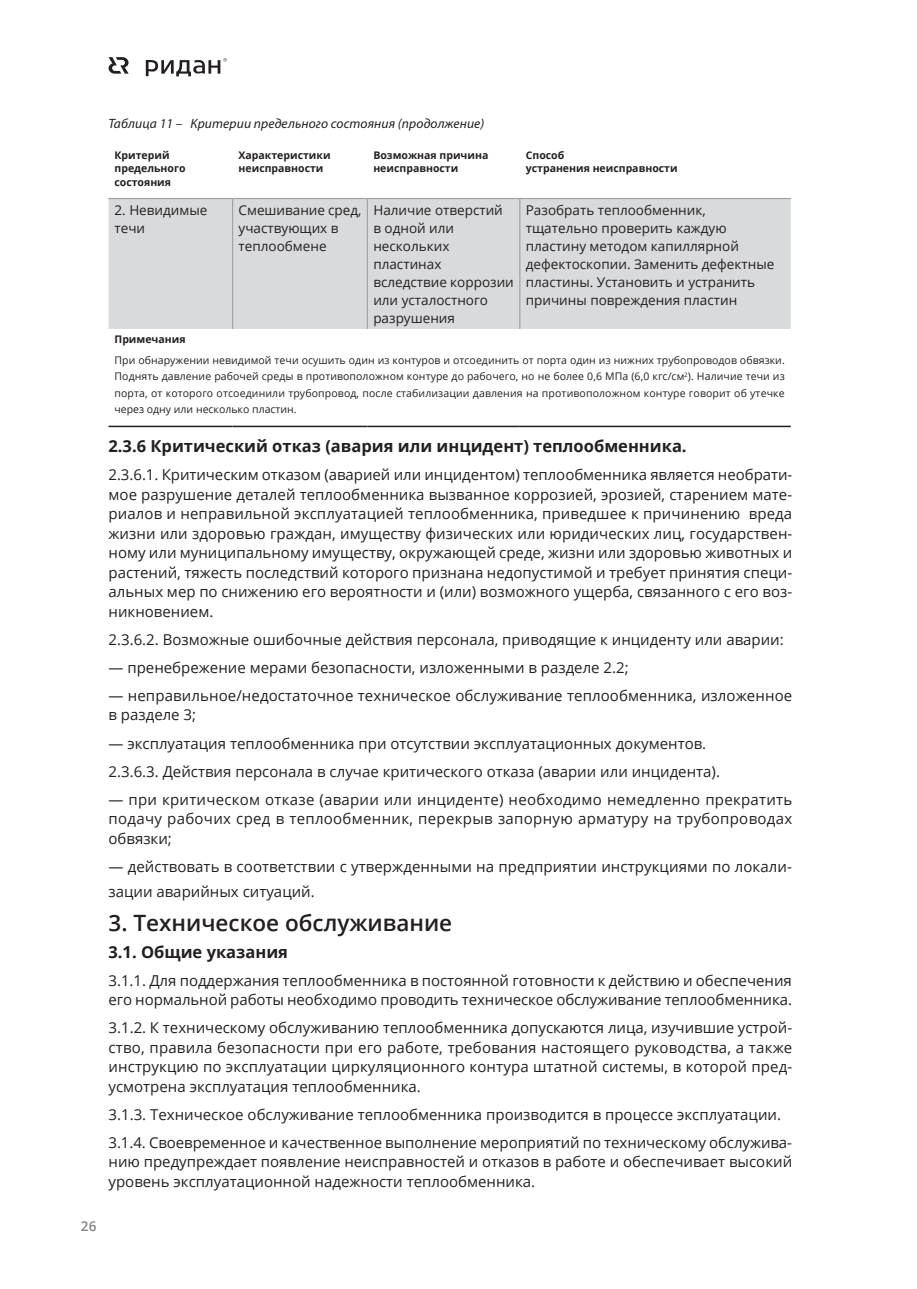
<style>
.page{position:relative;width:917px;height:1289px;background:#fff}
.page>*{position:absolute;margin:0;border:0;box-sizing:border-box;transform-origin:0 0}
.t1{font:600 22.5px "Open Sans";color:#231f20}
.t2{font:700 16.5px "Open Sans";color:#231f20}
.t3{font:15px/19.5px "Open Sans";color:#231f20}
.t4{font:13.5px/18px "Open Sans";color:#231f20}
.t5{font:italic 13.5px "Myriad Pro";letter-spacing:.01em;color:#231f20}
.t6{font:600 13.5px "Open Sans";color:#808285}
.t7{font:10.5px/16.5px "Open Sans";color:#231f20;text-align:justify}
.t8{font:700 10.5px/13.5px "Open Sans";color:#231f20}
</style>
<div class="page">
<svg style="left:146px;top:58px;width:81px;height:18px"></svg>
<svg style="left:108px;top:57px;width:21px;height:17px"></svg>
<div style="left:108px;top:199px;width:682px;height:130px;background:#d9dadc"></div>
<hr style="left:108px;top:425px;width:124px;height:2px;background:#231f20">
<hr style="left:232px;top:425px;width:135px;height:2px;background:#231f20">
<hr style="left:367px;top:425px;width:152px;height:2px;background:#231f20">
<hr style="left:519px;top:425px;width:271px;height:2px;background:#231f20">
<hr style="left:108px;top:198px;width:124px;height:1px;background:#9d9fa2">
<hr style="left:232px;top:198px;width:135px;height:1px;background:#9d9fa2">
<hr style="left:232px;top:199px;width:1px;height:130px;background:#9d9fa2">
<hr style="left:367px;top:198px;width:152px;height:1px;background:#9d9fa2">
<hr style="left:367px;top:199px;width:1px;height:130px;background:#9d9fa2">
<hr style="left:519px;top:198px;width:271px;height:1px;background:#9d9fa2">
<hr style="left:519px;top:199px;width:1px;height:130px;background:#9d9fa2">
<p class="t6" style="left:81px;top:1216px;width:17px">26</p>
<p class="t5" style="left:108px;top:116px;width:377px">Таблица 11 – Критерии предельного состояния (продолжение)</p>
<p class="t8" style="left:114px;top:148px;width:73px">Критерий предельного состояния</p>
<p class="t8" style="left:238px;top:148px;width:93px">Характеристики неисправности</p>
<p class="t8" style="left:373px;top:148px;width:116px">Возможная причина неисправности</p>
<p class="t8" style="left:525px;top:148px;width:153px">Способ<br>устранения неисправности</p>
<p class="t4" style="left:114px;top:201px;width:94px">2. Невидимые течи</p>
<p class="t4" style="left:238px;top:201px;width:124px">Смешивание сред, участвующих в теплообмене</p>
<p class="t4" style="left:373px;top:200px;width:142px">Наличие отверстий в одной или нескольких пластинах вследствие коррозии или усталостного разрушения</p>
<p class="t4" style="left:525px;top:200px;width:250px">Разобрать теплообменник, тщательно проверить каждую пластину методом капиллярной дефектоскопии. Заменить дефектные пластины. Установить и устранить причины повреждения пластин</p>
<p class="t8" style="left:114px;top:332px;width:73px">Примечания</p>
<p class="t7" style="left:114px;top:351px;width:671px">При обнаружении невидимой течи осушить один из контуров и отсоединить от порта один из нижних трубопроводов обвязки.<br>Поднять давление рабочей среды в противоположном контуре до рабочего, но не более 0,6 МПа (6,0 кгс/см<sup>2</sup>). Наличие течи из порта, от которого отсоединили трубопровод, после стабилизации давления на противоположном контуре говорит об утечке через одну или несколько пластин.</p>
<p class="t2" style="left:108px;top:434px;width:579px">2.3.6 Критический отказ (авария или инцидент) теплообменника.</p>
<p class="t3" style="left:108px;top:465px;width:685px;text-align:justify">2.3.6.1. Критическим отказом (аварией или инцидентом) теплообменника является необрати&shy;мое разрушение деталей теплообменника вызванное коррозией, эрозией, старением мате&shy;риалов и неправильной эксплуатацией теплообменника, приведшее к причинению вреда жизни или здоровью граждан, имуществу физических или юридических лиц, государствен&shy;ному или муниципальному имуществу, окружающей среде, жизни или здоровью животных и растений, тяжесть последствий которого признана недопустимой и требует принятия специ&shy;альных мер по снижению его вероятности и (или) возможного ущерба, связанного с его воз&shy;никновением.</p>
<p class="t3" style="left:108px;top:629px;width:676px">2.3.6.2. Возможные ошибочные действия персонала, приводящие к инциденту или аварии:</p>
<p class="t3" style="left:108px;top:657px;width:521px">— пренебрежение мерами безопасности, изложенными в разделе 2.2;</p>
<p class="t3" style="left:108px;top:685px;width:685px">— неправильное/недостаточное техническое обслуживание теплообменника, изложенное в разделе 3;</p>
<p class="t3" style="left:108px;top:728px;width:613px;line-height:28px">— эксплуатация теплообменника при отсутствии эксплуатационных документов.<br>2.3.6.3. Действия персонала в случае критического отказа (аварии или инцидента).</p>
<p class="t3" style="left:108px;top:789px;width:685px;text-align:justify">— при критическом отказе (аварии или инциденте) необходимо немедленно прекратить подачу рабочих сред в теплообменник, перекрыв запорную арматуру на трубопроводах обвязки;</p>
<p class="t3" style="left:108px;top:853px;width:684px;line-height:25.5px">— действовать в соответствии с утвержденными на предприятии инструкциями по локали&shy;зации аварийных ситуаций.</p>
<h1 class="t1" style="left:108px;top:907px;width:345px">3. Техническое обслуживание</h1>
<p class="t2" style="left:108px;top:940px;width:181px">3.1. Общие указания</p>
<p class="t3" style="left:108px;top:970px;width:684px">3.1.1. Для поддержания теплообменника в постоянной готовности к действию и обеспечения его нормальной работы необходимо проводить техническое обслуживание теплообменника.</p>
<p class="t3" style="left:108px;top:1017px;width:685px;text-align:justify">3.1.2. К техническому обслуживанию теплообменника допускаются лица, изучившие устрой&shy;ство, правила безопасности при его работе, требования настоящего руководства, а также инструкцию по эксплуатации циркуляционного контура штатной системы, в которой пред&shy;усмотрена эксплуатация теплообменника.</p>
<p class="t3" style="left:108px;top:1100px;width:684px;line-height:28px">3.1.3. Техническое обслуживание теплообменника производится в процессе эксплуатации.<br>3.1.4. Своевременное и качественное выполнение мероприятий по техническому обслужива-</p>
<p class="t3" style="left:108px;top:1151px;width:685px">нию предупреждает появление неисправностей и отказов в работе и обеспечивает высокий уровень эксплуатационной надежности теплообменника.</p>
</div>
